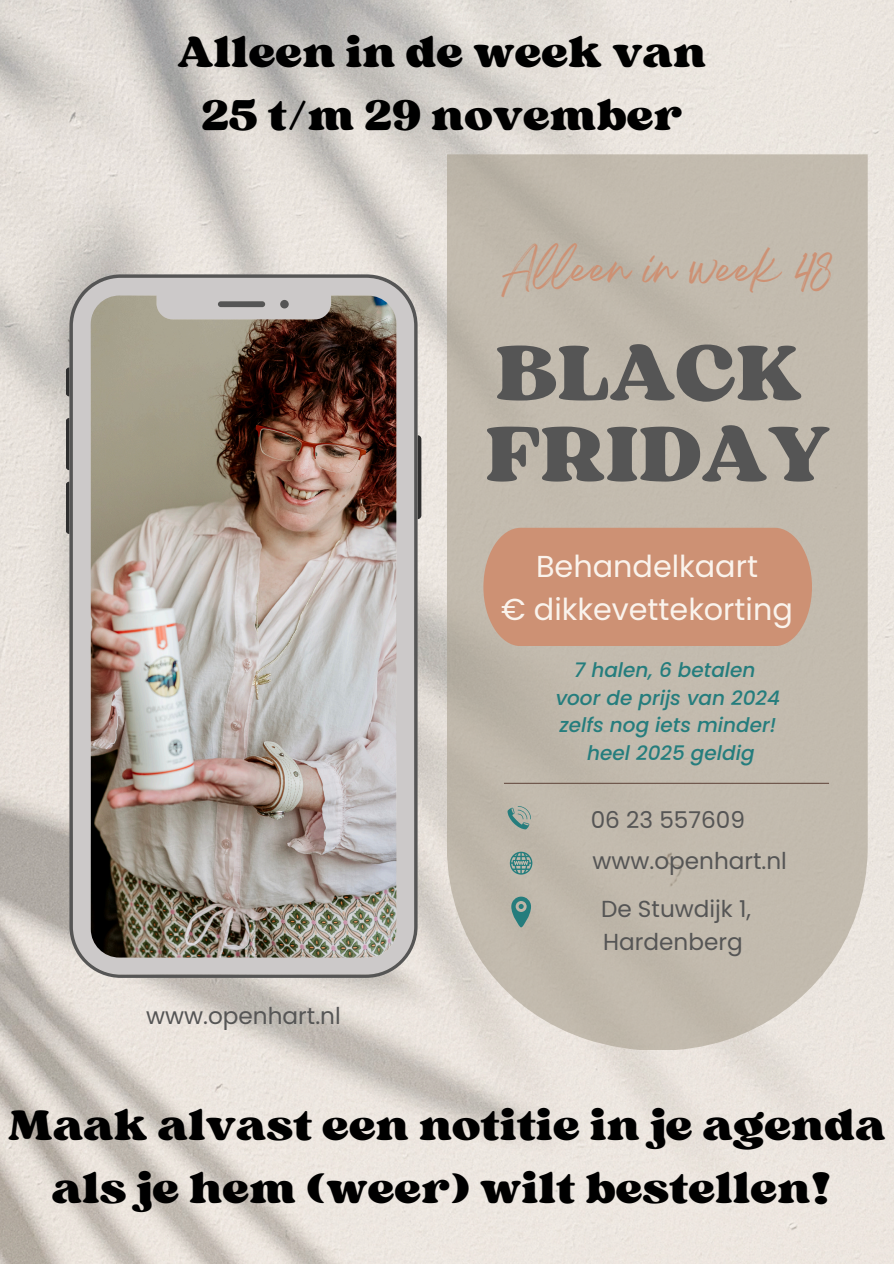
<style>
.page{position:relative;width:894px;height:1264px;background:#fff}
.page>*{position:absolute;margin:0;border:0;box-sizing:border-box;transform-origin:0 0}
.t1{font:82.65px/81px "Sergio Trendy";color:#555}
.t2{font:45px/63px "Sergio Trendy";color:#000;text-align:center}
.t3{font:36.45px "Breathing";color:#cd9174}
.t4{font:30.3px/42.2px "Poppins";color:#faf3ec;text-align:center}
.t5{font:23.1px/32.2px "Poppins";color:#555}
.t6{font:italic 500 19.95px "Poppins";color:#257d7d}
</style>
<div class="page">
<img style="left:0;top:0;width:893px;height:1263px">
<svg style="left:66px;top:367px;width:3px;height:29px"></svg>
<svg style="left:66px;top:418px;width:3px;height:52px"></svg>
<svg style="left:66px;top:481px;width:3px;height:53px"></svg>
<svg style="left:417px;top:435px;width:4px;height:84px"></svg>
<img style="left:69px;top:274px;width:348px;height:703px">
<svg style="left:446px;top:154px;width:421px;height:896px;fill:#c2baae"></svg>
<svg style="left:511px;top:896px;width:20px;height:31px"></svg>
<div style="left:483px;top:528px;width:328px;height:118px;background:#cd9174"></div>
<svg style="left:509px;top:851px;width:23px;height:23px"></svg>
<hr style="left:504px;top:782px;width:324px;height:2px;background:#695045">
<svg style="left:507px;top:806px;width:24px;height:23px"></svg>
<p class="t2" style="left:177px;top:20px;width:530px">Alleen in de week van<br>25 t/m 29 november</p>
<h1 class="t3" style="left:502px;top:256px;width:329px">Alleen in week 48</h1>
<h3 class="t1" style="left:485px;top:331px;width:346px">BLACK<br>FRIDAY</h3>
<p class="t4" style="left:501px;top:545px;width:293px">Behandelkaart<br>€ dikkevettekorting</p>
<h4 class="t6" style="left:574px;top:656px;width:183px">7 halen, 6 betalen</h4>
<p class="t6" style="left:555px;top:684px;width:226px">voor de prijs van 2024</p>
<p class="t6" style="left:559px;top:711px;width:218px">zelfs nog iets minder!</p>
<p class="t6" style="left:587px;top:739px;width:169px">heel 2025 geldig</p>
<h5 class="t5" style="left:590px;top:803px;width:156px">06 23 557609</h5>
<p class="t5" style="left:592px;top:845px;width:196px">www.openhart.nl</p>
<h5 class="t5" style="left:146px;top:1000px;width:196px">www.openhart.nl</h5>
<p class="t5" style="left:601px;top:893px;width:151px">De Stuwdijk 1,<br>Hardenberg</p>
<h5 class="t2" style="left:8px;top:1092px;width:878px">Maak alvast een notitie in je agenda als je hem (weer) wilt bestellen!</h5>
</div>
